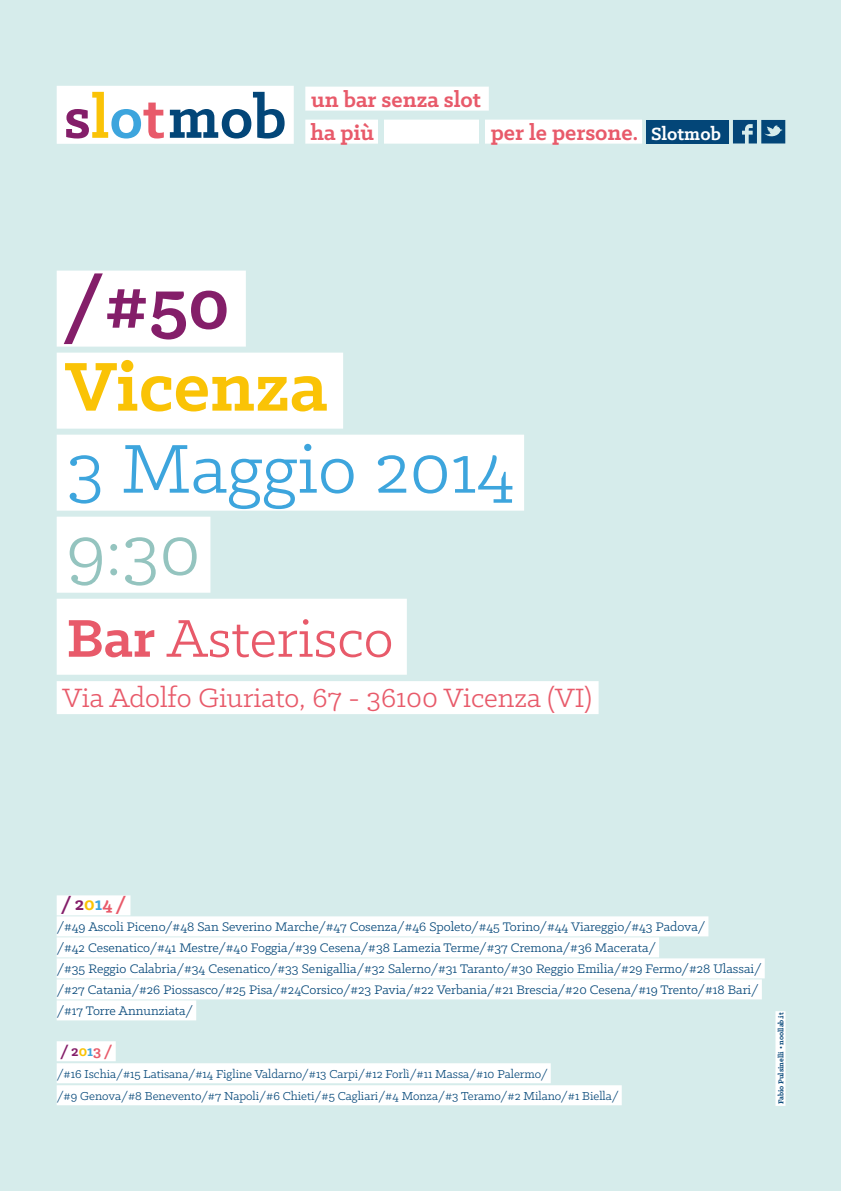
<style>
.page{position:relative;width:842px;height:1191px;background:#fff}
.page>*{position:absolute;margin:0;border:0;box-sizing:border-box;transform-origin:0 0}
.dati_evento{font:78px "Klinic Slab";color:#3da5dd}
.dati_evento-2{font:700 78px "Klinic Slab";color:#fac306}
.dati_evento-3{font:700 78px "Klinic Slab";color:#841e69}
.dati_evento-4{font:78px "Klinic Slab";color:#94c4bf}
.slotmob_classic_tito{font:700 65px "Klinic Slab";color:#034678}
.dati_evento-5{font:60px "Klinic Slab";color:#e85a6a}
.Stile_di_paragrafo_1{font:30px "Klinic Slab";color:#e85a6a}
.Stile_di_paragrafo_3{font:700 24px "Klinic Slab";color:#e85a6a}
.t1{font:700 20px "Klinic Slab";color:#fff}
.città_2014{font:700 20px "Klinic Slab";color:#841e69}
.città_2014-2{font:700 16px "Klinic Slab";color:#841e69}
.città_2014-3{font:14px "Klinic Slab";color:#034678}
.città_2014-4{font:13px "Klinic Slab";color:#034678}
.firma_noollab{font:700 8px "Klinic Slab";color:#034678}
.s1{color:#841e69}
.s2{color:#fac306}
.s3{color:#3da5dd}
.s4{color:#e85a6a}
.s5{font-weight:700}
</style>
<div class="page">
<div style="left:0;top:0;width:841px;height:1190px;background:#d6eceb"></div>
<div style="left:57px;top:270px;width:189px;height:76px;background:#fff"></div>
<div style="left:57px;top:352px;width:286px;height:76px;background:#fff"></div>
<div style="left:57px;top:434px;width:467px;height:76px;background:#fff"></div>
<div style="left:57px;top:516px;width:153px;height:76px;background:#fff"></div>
<div style="left:57px;top:598px;width:350px;height:76px;background:#fff"></div>
<div style="left:57px;top:895px;width:73px;height:20px;background:#fff"></div>
<div style="left:57px;top:916px;width:651px;height:20px;background:#fff"></div>
<div style="left:57px;top:937px;width:602px;height:20px;background:#fff"></div>
<div style="left:57px;top:958px;width:708px;height:20px;background:#fff"></div>
<div style="left:57px;top:979px;width:705px;height:20px;background:#fff"></div>
<div style="left:57px;top:1000px;width:139px;height:20px;background:#fff"></div>
<div style="left:57px;top:1041px;width:59px;height:20px;background:#fff"></div>
<div style="left:57px;top:1063px;width:494px;height:20px;background:#fff"></div>
<div style="left:57px;top:1085px;width:565px;height:20px;background:#fff"></div>
<div style="left:775px;top:1011px;width:10px;height:95px;background:#fff"></div>
<div style="left:57px;top:681px;width:542px;height:33px;background:#fff"></div>
<div style="left:57px;top:86px;width:237px;height:58px;background:#fff"></div>
<div style="left:305px;top:87px;width:184px;height:24px;background:#fff"></div>
<div style="left:305px;top:120px;width:337px;height:24px;background:#fff"></div>
<div style="left:646px;top:120px;width:82px;height:23px;background:#034678"></div>
<svg style="left:733px;top:120px;width:52px;height:23px"></svg>
<div style="left:379px;top:117px;width:5px;height:28px;background:#d6eceb"></div>
<div style="left:480px;top:117px;width:5px;height:28px;background:#d6eceb"></div>
<p class="slotmob_classic_tito" style="left:64px;top:75px;width:224px"><span class="s1">s</span><span class="s2">l</span><span class="s3">o</span><span class="s4">t</span>mob</p>
<p class="Stile_di_paragrafo_3" style="left:311px;top:83px;width:171px">un bar senza slot</p>
<p class="Stile_di_paragrafo_3" style="left:310px;top:116px;width:65px">ha più</p>
<p class="Stile_di_paragrafo_3" style="left:491px;top:116px;width:149px">per le persone.</p>
<p class="t1" style="left:651px;top:120px;width:71px">Slotmob</p>
<p class="dati_evento-3" style="left:62px;top:253px;width:169px">/#50</p>
<p class="dati_evento-2" style="left:65px;top:335px;width:264px">Vicenza</p>
<p class="dati_evento" style="left:66px;top:419px;width:449px">3 Maggio 2014</p>
<p class="dati_evento-4" style="left:66px;top:501px;width:136px">9:30</p>
<p class="dati_evento-5" style="left:66px;top:600px;width:328px"><span class="s5">Bar</span> Asterisco</p>
<p class="Stile_di_paragrafo_1" style="left:63px;top:678px;width:531px">Via Adolfo Giuriato, 67 - 36100 Vicenza (VI)</p>
<p class="città_2014" style="left:61px;top:891px;width:67px">/ 2<span class="s2">0</span><span class="s3">1</span><span class="s4">4 /</span></p>
<p class="città_2014-3" style="left:57px;top:918px;width:650px">/#49 Ascoli Piceno/#48 San Severino Marche/#47 Cosenza/#46 Spoleto/#45 Torino/#44 Viareggio/#43 Padova/</p>
<p class="città_2014-3" style="left:57px;top:939px;width:601px">/#42 Cesenatico/#41 Mestre/#40 Foggia/#39 Cesena/#38 Lamezia Terme/#37 Cremona/#36 Macerata/</p>
<p class="città_2014-3" style="left:57px;top:960px;width:706px">/#35 Reggio Calabria/#34 Cesenatico/#33 Senigallia/#32 Salerno/#31 Taranto/#30 Reggio Emilia/#29 Fermo/#28 Ulassai/</p>
<p class="città_2014-3" style="left:57px;top:981px;width:703px">/#27 Catania/#26 Piossasco/#25 Pisa/#24Corsico/#23 Pavia/#22 Verbania/#21 Brescia/#20 Cesena/#19 Trento/#18 Bari/</p>
<p class="città_2014-3" style="left:57px;top:1002px;width:138px">/#17 Torre Annunziata/</p>
<p class="città_2014-2" style="left:60px;top:1040px;width:54px">/ 2<span class="s2">0</span><span class="s3">1</span><span class="s4">3 /</span></p>
<p class="città_2014-4" style="left:57px;top:1066px;width:493px">/#16 Ischia/#15 Latisana/#14 Figline Valdarno/#13 Carpi/#12 Forlì/#11 Massa/#10 Palermo/</p>
<p class="città_2014-4" style="left:57px;top:1088px;width:564px">/#9 Genova/#8 Benevento/#7 Napoli/#6 Chieti/#5 Cagliari/#4 Monza/#3 Teramo/#2 Milano/#1 Biella/</p>
<p class="firma_noollab" style="left:776px;top:1104px;width:93px;rotate:-90deg">Fabio Pulsinelli • noollab.it</p>
</div>
